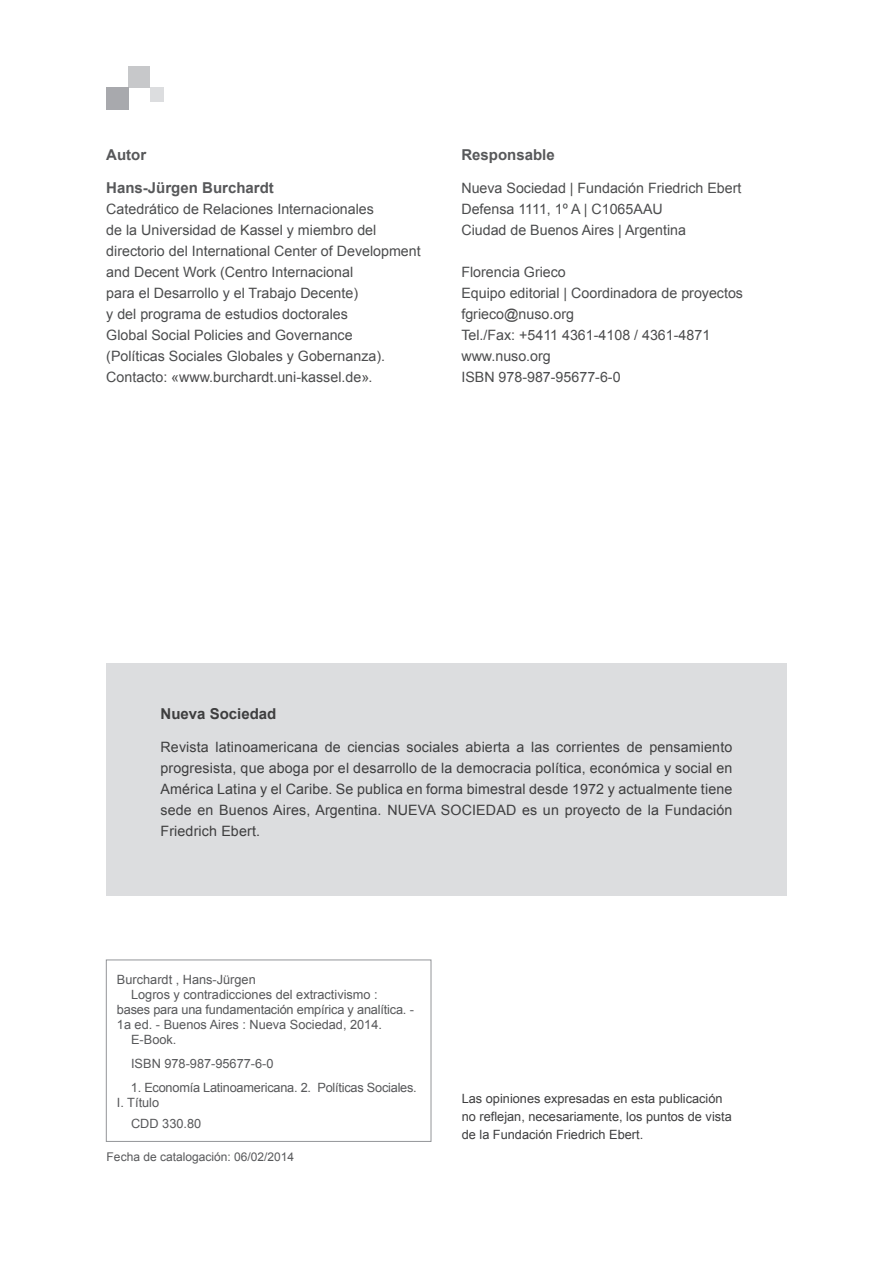
<style>
.page{position:relative;width:893px;height:1263px;background:#fff}
.page>*{position:absolute;margin:0;border:0;box-sizing:border-box;transform-origin:0 0}
.t1{font:700 15px "Arial";color:#57585a}
.t2{font:700 15px "Arial";color:#3e3e3f}
.t3{font:14.25px/21px "Arial";color:#4b4c4d}
.t4{font:14.25px/21px "Arial";letter-spacing:.01em;color:#3e3e3f;text-align:justify}
.t5{font:12.75px "Arial";color:#57585a}
.t6{font:12.75px/18px "Arial";color:#3e3e3f}
.t7{font:12.75px/15px "Arial";letter-spacing:-.02em;color:#57585a}
.t8{font:12px "Arial";color:#57585a}
</style>
<div class="page">
<div style="left:129px;top:66px;width:21px;height:21px;background:#c7c8ca"></div>
<div style="left:150px;top:87px;width:14px;height:15px;background:#dcdddf"></div>
<div style="left:106px;top:87px;width:23px;height:22px;background:#a8a9ad"></div>
<div style="left:106px;top:664px;width:681px;height:232px;background:#dcdddf"></div>
<div style="left:106px;top:959px;width:325px;height:183px;border:1px solid #939598"></div>
<p class="t1" style="left:106px;top:145px;width:41px">Autor</p>
<p class="t1" style="left:106px;top:178px;width:169px">Hans-Jürgen Burchardt</p>
<p class="t3" style="left:106px;top:198px;width:316px">Catedrático de Relaciones Internacionales<br>de la Universidad de Kassel y miembro del directorio del International Center of Development and Decent Work (Centro Internacional<br>para el Desarrollo y el Trabajo Decente)<br>y del programa de estudios doctorales<br>Global Social Policies and Governance<br>(Políticas Sociales Globales y Gobernanza).<br>Contacto: «www.burchardt.uni-kassel.de».</p>
<p class="t1" style="left:461px;top:145px;width:95px">Responsable</p>
<p class="t3" style="left:461px;top:177px;width:282px">Nueva Sociedad | Fundación Friedrich Ebert<br>Defensa 1111, 1º A | C1065AAU<br>Ciudad de Buenos Aires | Argentina</p>
<p class="t3" style="left:461px;top:261px;width:283px">Florencia Grieco<br>Equipo editorial | Coordinadora de proyectos fgrieco@nuso.org<br>Tel./Fax: +5411 4361-4108 / 4361-4871 www.nuso.org<br>ISBN 978-987-95677-6-0</p>
<p class="t2" style="left:161px;top:704px;width:117px">Nueva Sociedad</p>
<p class="t4" style="left:161px;top:737px;width:573px">Revista latinoamericana de ciencias sociales abierta a las corrientes de pensamiento progresista, que aboga por el desarrollo de la democracia política, económica y social en América Latina y el Caribe. Se publica en forma bimestral desde 1972 y actualmente tiene sede en Buenos Aires, Argentina. NUEVA SOCIEDAD es un proyecto de la Fundación Friedrich Ebert.</p>
<p class="t5" style="left:117px;top:971px;width:140px">Burchardt , Hans-Jürgen</p>
<p class="t5" style="left:131px;top:986px;width:248px">Logros y contradicciones del extractivismo :</p>
<p class="t5" style="left:117px;top:1001px;width:299px">bases para una fundamentación empírica y analítica. -</p>
<p class="t5" style="left:117px;top:1016px;width:267px">1a ed. - Buenos Aires : Nueva Sociedad, 2014.</p>
<p class="t5" style="left:131px;top:1031px;width:47px">E-Book.</p>
<p class="t5" style="left:131px;top:1055px;width:144px">ISBN 978-987-95677-6-0</p>
<p class="t7" style="left:117px;top:1080px;width:301px;text-indent:14px">1. Economía Latinoamericana. 2. Políticas Sociales.<br>I. Título</p>
<p class="t5" style="left:131px;top:1115px;width:72px">CDD 330.80</p>
<p class="t8" style="left:107px;top:1148px;width:189px">Fecha de catalogación: 06/02/2014</p>
<p class="t6" style="left:462px;top:1090px;width:272px">Las opiniones expresadas en esta publicación no reflejan, necesariamente, los puntos de vista de la Fundación Friedrich Ebert.</p>
</div>
